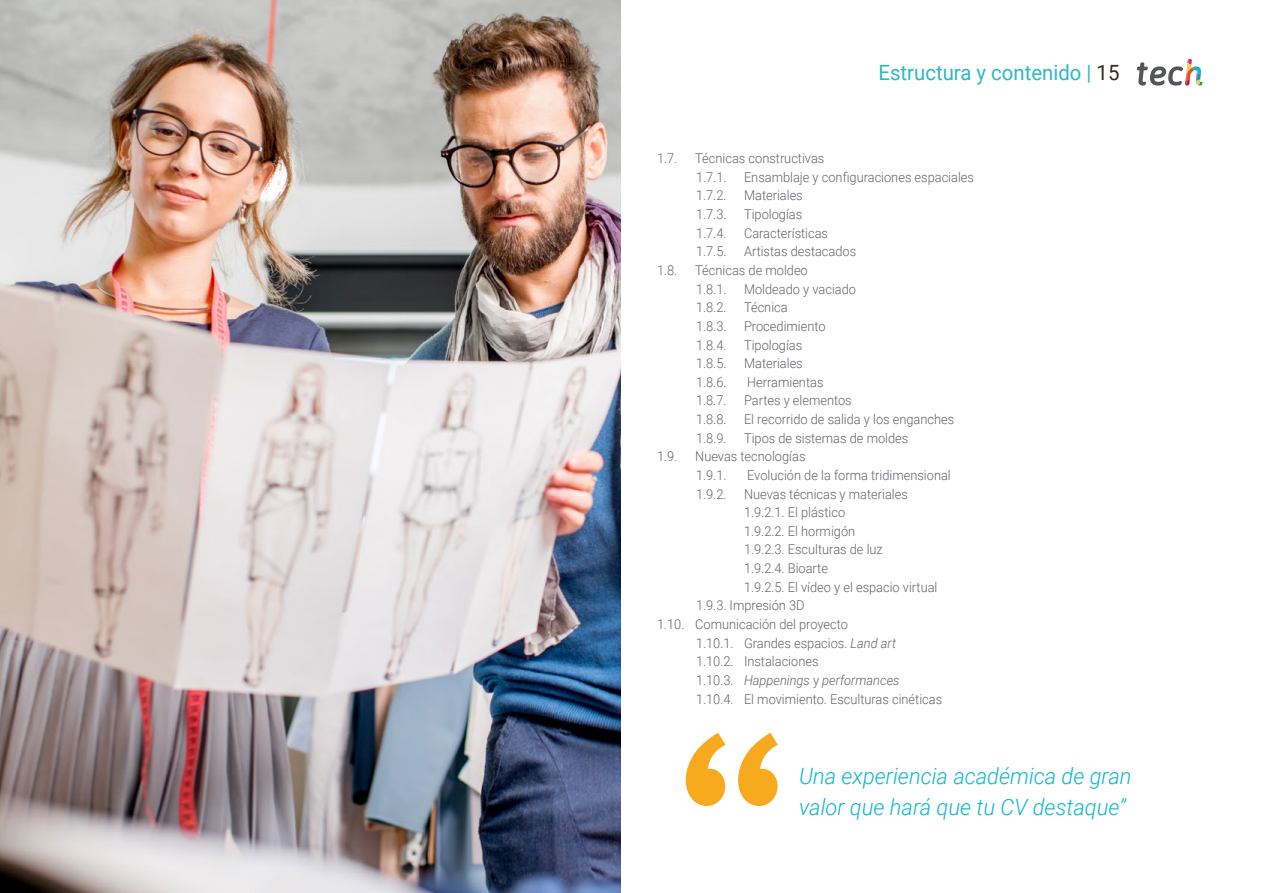
<style>
.page{position:relative;width:1263px;height:893px;background:#fff}
.page>*{position:absolute;margin:0;border:0;box-sizing:border-box;transform-origin:0 0}
.t1{font:italic 300 22.5px/31.5px "Roboto";color:#0fb6cf}
.t2{font:21px "Roboto";color:#2db8c5}
.t3{font:300 13.5px/18.6px "Roboto";color:#61646a;scale:.95 1}
.t4{font:italic 300 13.5px "Roboto";color:#61646a;scale:.95 1}
.s1{color:#312e20}
.s2{font-style:italic}
.s3{font-style:normal}
</style>
<div class="page">
<svg style="left:1137px;top:59px;width:65px;height:27px"></svg>
<svg style="left:686px;top:733px;width:92px;height:73px"></svg>
<img style="left:0;top:0;width:621px;height:893px">
<h2 class="t2" style="left:878px;top:57px;width:242px">Estructura y contenido | <span class="s1">15</span></h2>
<p class="t3" style="left:657px;top:149px;width:23px">1.7.</p>
<p class="t3" style="left:695px;top:149px;width:137px">Técnicas constructivas<br>1.7.1.</p>
<p class="t3" style="left:744px;top:167px;width:244px">Ensamblaje y configuraciones espaciales</p>
<p class="t3" style="left:696px;top:186px;width:34px">1.7.2.</p>
<p class="t3" style="left:744px;top:186px;width:63px">Materiales</p>
<p class="t3" style="left:696px;top:204px;width:34px">1.7.3.</p>
<p class="t3" style="left:744px;top:204px;width:63px">Tipologías</p>
<p class="t3" style="left:696px;top:223px;width:34px">1.7.4.</p>
<p class="t3" style="left:744px;top:223px;width:90px">Características</p>
<p class="t3" style="left:696px;top:242px;width:34px">1.7.5.</p>
<p class="t3" style="left:744px;top:242px;width:120px">Artistas destacados</p>
<p class="t3" style="left:657px;top:260px;width:23px">1.8.</p>
<p class="t3" style="left:695px;top:260px;width:120px">Técnicas de moldeo<br>1.8.1.</p>
<p class="t3" style="left:744px;top:279px;width:119px">Moldeado y vaciado</p>
<p class="t3" style="left:696px;top:298px;width:34px">1.8.2.</p>
<p class="t3" style="left:744px;top:298px;width:47px">Técnica</p>
<p class="t3" style="left:696px;top:316px;width:34px">1.8.3.</p>
<p class="t3" style="left:744px;top:316px;width:87px">Procedimiento</p>
<p class="t3" style="left:696px;top:335px;width:34px">1.8.4.</p>
<p class="t3" style="left:744px;top:335px;width:63px">Tipologías</p>
<p class="t3" style="left:696px;top:354px;width:34px">1.8.5.</p>
<p class="t3" style="left:744px;top:354px;width:63px">Materiales</p>
<p class="t3" style="left:696px;top:372px;width:34px">1.8.6.</p>
<p class="t3" style="left:747px;top:372px;width:82px">Herramientas</p>
<p class="t3" style="left:696px;top:391px;width:34px">1.8.7.</p>
<p class="t3" style="left:744px;top:391px;width:115px">Partes y elementos</p>
<p class="t3" style="left:696px;top:409px;width:34px">1.8.8.</p>
<p class="t3" style="left:744px;top:409px;width:223px">El recorrido de salida y los enganches</p>
<p class="t3" style="left:696px;top:428px;width:34px">1.8.9.</p>
<p class="t3" style="left:744px;top:428px;width:174px">Tipos de sistemas de moldes</p>
<p class="t3" style="left:657px;top:447px;width:23px">1.9.</p>
<p class="t3" style="left:695px;top:447px;width:118px">Nuevas tecnologías<br>1.9.1.</p>
<p class="t3" style="left:747px;top:465px;width:216px">Evolución de la forma tridimensional</p>
<p class="t3" style="left:696px;top:484px;width:34px">1.9.2.</p>
<p class="t3" style="left:744px;top:484px;width:174px">Nuevas técnicas y materiales</p>
<p class="t3" style="left:744px;top:503px;width:108px">1.9.2.1. El plástico</p>
<p class="t3" style="left:744px;top:521px;width:119px">1.9.2.2. El hormigón</p>
<p class="t3" style="left:744px;top:540px;width:148px">1.9.2.3. Esculturas de luz</p>
<p class="t3" style="left:744px;top:558px;width:90px">1.9.2.4. Bioarte</p>
<p class="t3" style="left:744px;top:577px;width:205px">1.9.2.5. El vídeo y el espacio virtual</p>
<p class="t3" style="left:696px;top:596px;width:116px">1.9.3. Impresión 3D</p>
<p class="t3" style="left:657px;top:614px;width:203px">1.10. Comunicación del proyecto</p>
<p class="t3" style="left:696px;top:633px;width:212px">1.10.1. Grandes espacios. <span class="s2">Land art</span></p>
<p class="t3" style="left:696px;top:652px;width:130px">1.10.2. Instalaciones</p>
<p class="t4" style="left:696px;top:671px;width:216px"><span class="s3">1.10.3.</span> Happenings <span class="s3">y</span> performances</p>
<p class="t3" style="left:696px;top:689px;width:261px">1.10.4. El movimiento. Esculturas cinéticas</p>
<h1 class="t1" style="left:799px;top:759px;width:334px">Una experiencia académica de gran valor que hará que tu CV destaque”</h1>
</div>
